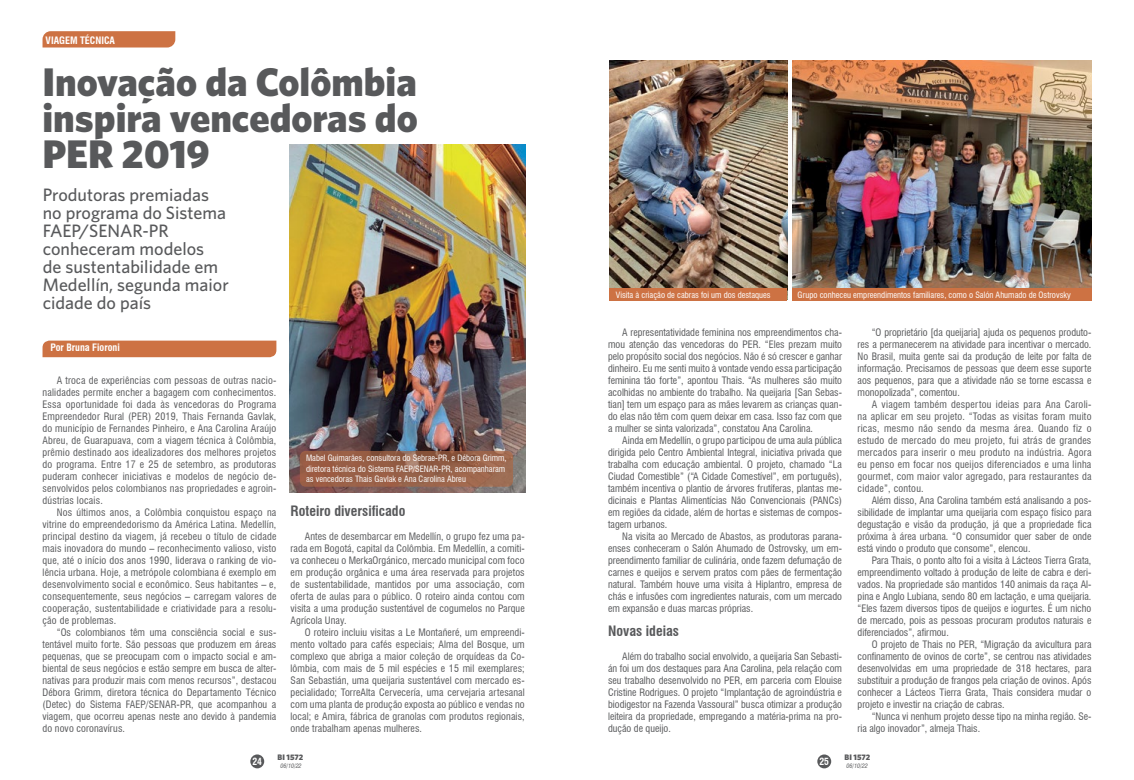
<style>
.page{position:relative;width:1134px;height:780px;background:#fff}
.page>*{position:absolute;margin:0;border:0;box-sizing:border-box;transform-origin:0 0}
.t1{font:900 40px/36px "Whitney HTF";color:#58595b;text-align:justify}
.t2{font:500 18px/18px "Whitney HTF";color:#58595b}
.t3{font:700 condensed 14px "Swiss 721 BT";color:#58595b}
.t4{font:condensed 10px/12px "Swiss 721 BT";color:#58595b;text-align:justify}
.t5{font:700 condensed 10px "Swiss 721 BT";color:#fff}
.t6{font:700 condensed 9.6px "Swiss 721 BT";color:#fff}
.t7{font:condensed 8.5px/10.2px "Swiss 721 BT";color:#fff}
.t8{font:900 8px "Whitney HTF";letter-spacing:-.005em;color:#58595b}
.t9{font:italic condensed 6px "Swiss 721 BT";color:#58595b}
</style>
<div class="page">
<svg style="left:43px;top:31px;width:132px;height:16px;background:#ce7547"></svg>
<div style="left:43px;top:340px;width:233px;height:17px;background:#cd7243"></div>
<img style="left:290px;top:144px;width:235px;height:348px">
<img style="left:792px;top:60px;width:299px;height:228px">
<img style="left:609px;top:60px;width:178px;height:228px">
<div style="left:792px;top:288px;width:299px;height:12px;background:#cd7243"></div>
<div style="left:609px;top:288px;width:178px;height:12px;background:#cd7243"></div>
<svg style="left:300px;top:451px;width:213px;height:35px;background:#986148"></svg>
<div style="left:250px;top:754px;width:14px;height:14px;background:#58595b;border-radius:50%"></div>
<div style="left:817px;top:754px;width:14px;height:14px;background:#58595b;border-radius:50%"></div>
<p class="t5" style="left:46px;top:34px;width:71px">VIAGEM TÉCNICA</p>
<h1 class="t1" style="left:43px;top:63px;width:377px">Inovação da Colômbia inspira vencedoras do PER 2019</h1>
<h2 class="t2" style="left:43px;top:185px;width:188px">Produtoras premiadas no programa do Sistema<br>FAEP/SENAR-PR conheceram modelos<br>de sustentabilidade em<br>Medellín, segunda maior cidade do país</h2>
<p class="t5" style="left:50px;top:342px;width:71px">Por Bruna Fioroni</p>
<p class="t4" style="left:43px;top:374px;width:235px;text-indent:14px">A troca de experiências com pessoas de outras nacio&shy;nalidades permite encher a bagagem com conhecimentos.<br>Essa oportunidade foi dada às vencedoras do Programa Empreendedor Rural (PER) 2019, Thais Fernanda Gavlak, do município de Fernandes Pinheiro, e Ana Carolina Araújo Abreu, de Guarapuava, com a viagem técnica à Colômbia, prêmio destinado aos idealizadores dos melhores projetos do programa. Entre 17 e 25 de setembro, as produtoras puderam conhecer iniciativas e modelos de negócio de&shy;senvolvidos pelos colombianos nas propriedades e agroin&shy;dústrias locais.</p>
<p class="t4" style="left:43px;top:506px;width:235px;text-indent:14px">Nos últimos anos, a Colômbia conquistou espaço na vitrine do empreendedorismo da América Latina. Medellín, principal destino da viagem, já recebeu o título de cidade mais inovadora do mundo – reconhecimento valioso, visto que, até o início dos anos 1990, liderava o ranking de vio&shy;lência urbana. Hoje, a metrópole colombiana é exemplo em desenvolvimento social e econômico. Seus habitantes – e, consequentemente, seus negócios – carregam valores de cooperação, sustentabilidade e criatividade para a resolu&shy;ção de problemas.</p>
<p class="t4" style="left:43px;top:626px;width:235px;text-indent:14px">“Os colombianos têm uma consciência social e sus&shy;tentável muito forte. São pessoas que produzem em áreas pequenas, que se preocupam com o impacto social e am&shy;biental de seus negócios e estão sempre em busca de alter&shy;nativas para produzir mais com menos recursos”, destacou Débora Grimm, diretora técnica do Departamento Técnico (Detec) do Sistema FAEP/SENAR-PR, que acompanhou a viagem, que ocorreu apenas neste ano devido à pandemia do novo coronavírus.</p>
<p class="t7" style="left:306px;top:453px;width:202px">Mabel Guimarães, consultora do Sebrae-PR, e Débora Grimm, diretora técnica do Sistema FAEP/SENAR-PR, acompanharam as vencedoras Thais Gavlak e Ana Carolina Abreu</p>
<h3 class="t3" style="left:291px;top:503px;width:116px">Roteiro diversificado</h3>
<p class="t4" style="left:291px;top:530px;width:236px;text-indent:14px">Antes de desembarcar em Medellín, o grupo fez uma pa&shy;rada em Bogotá, capital da Colômbia. Em Medellín, a comiti&shy;va conheceu o MerkaOrgánico, mercado municipal com foco em produção orgânica e uma área reservada para projetos de sustentabilidade, mantidos por uma associação, com oferta de aulas para o público. O roteiro ainda contou com visita a uma produção sustentável de cogumelos no Parque Agrícola Unay.</p>
<p class="t4" style="left:291px;top:626px;width:236px;text-indent:14px">O roteiro incluiu visitas a Le Montañeré, um empreendi&shy;mento voltado para cafés especiais; Alma del Bosque, um complexo que abriga a maior coleção de orquídeas da Co&shy;lômbia, com mais de 5 mil espécies e 15 mil exemplares; San Sebastián, uma queijaria sustentável com mercado es&shy;pecialidado; TorreAlta Cervecería, uma cervejaria artesanal com uma planta de produção exposta ao público e vendas no local; e Amira, fábrica de granolas com produtos regionais, onde trabalham apenas mulheres.</p>
<p class="t7" style="left:616px;top:289px;width:156px">Visita à criação de cabras foi um dos destaques</p>
<p class="t7" style="left:798px;top:289px;width:275px">Grupo conheceu empreendimentos familiares, como o Salón Ahumado de Ostrovsky</p>
<p class="t4" style="left:608px;top:326px;width:235px;text-indent:14px">A representatividade feminina nos empreendimentos cha&shy;mou atenção das vencedoras do PER. “Eles prezam muito pelo propósito social dos negócios. Não é só crescer e ganhar dinheiro. Eu me senti muito à vontade vendo essa participação feminina tão forte”, apontou Thais. “As mulheres são muito acolhidas no ambiente do trabalho. Na queijaria [San Sebas&shy;tian] tem um espaço para as mães levarem as crianças quan&shy;do elas não têm com quem deixar em casa. Isso faz com que a mulher se sinta valorizada”, constatou Ana Carolina.</p>
<p class="t4" style="left:608px;top:434px;width:235px;text-indent:14px">Ainda em Medellín, o grupo participou de uma aula pública dirigida pelo Centro Ambiental Integral, iniciativa privada que trabalha com educação ambiental. O projeto, chamado “La Ciudad Comestible” (“A Cidade Comestível”, em português), também incentiva o plantio de árvores frutíferas, plantas me&shy;dicinais e Plantas Alimentícias Não Convencionais (PANCs) em regiões da cidade, além de hortas e sistemas de compos&shy;tagem urbanos.</p>
<p class="t4" style="left:608px;top:530px;width:235px;text-indent:14px">Na visita ao Mercado de Abastos, as produtoras parana&shy;enses conheceram o Salón Ahumado de Ostrovsky, um em&shy;preendimento familiar de culinária, onde fazem defumação de carnes e queijos e servem pratos com pães de fermentação natural. Também houve uma visita à Hiplantro, empresa de chás e infusões com ingredientes naturais, com um mercado em expansão e duas marcas próprias.</p>
<h3 class="t3" style="left:608px;top:623px;width:72px">Novas ideias</h3>
<p class="t4" style="left:608px;top:650px;width:235px;text-indent:14px">Além do trabalho social envolvido, a queijaria San Sebasti&shy;án foi um dos destaques para Ana Carolina, pela relação com seu trabalho desenvolvido no PER, em parceria com Elouise Cristine Rodrigues. O projeto “Implantação de agroindústria e biodigestor na Fazenda Vassoural” busca otimizar a produção leiteira da propriedade, empregando a matéria-prima na pro&shy;dução de queijo.</p>
<p class="t4" style="left:857px;top:326px;width:235px;text-indent:14px">“O proprietário [da queijaria] ajuda os pequenos produto&shy;res a permanecerem na atividade para incentivar o mercado.<br>No Brasil, muita gente sai da produção de leite por falta de informação. Precisamos de pessoas que deem esse suporte aos pequenos, para que a atividade não se torne escassa e monopolizada”, comentou.</p>
<p class="t4" style="left:857px;top:398px;width:235px;text-indent:14px">A viagem também despertou ideias para Ana Caroli&shy;na aplicar em seu projeto. “Todas as visitas foram muito ricas, mesmo não sendo da mesma área. Quando fiz o estudo de mercado do meu projeto, fui atrás de grandes mercados para inserir o meu produto na indústria. Agora eu penso em focar nos queijos diferenciados e uma linha gourmet, com maior valor agregado, para restaurantes da cidade”, contou.</p>
<p class="t4" style="left:857px;top:494px;width:235px;text-indent:14px">Além disso, Ana Carolina também está analisando a pos&shy;sibilidade de implantar uma queijaria com espaço físico para degustação e visão da produção, já que a propriedade fica próxima à área urbana. “O consumidor quer saber de onde está vindo o produto que consome”, elencou.</p>
<p class="t4" style="left:857px;top:554px;width:235px;text-indent:14px">Para Thais, o ponto alto foi a visita à Lácteos Tierra Grata, empreendimento voltado à produção de leite de cabra e deri&shy;vados. Na propriedade são mantidos 140 animais da raça Al&shy;pina e Anglo Lubiana, sendo 80 em lactação, e uma queijaria. “Eles fazem diversos tipos de queijos e iogurtes. É um nicho de mercado, pois as pessoas procuram produtos naturais e diferenciados”, afirmou.</p>
<p class="t4" style="left:857px;top:638px;width:235px;text-indent:14px">O projeto de Thais no PER, “Migração da avicultura para confinamento de ovinos de corte”, se centrou nas atividades desenvolvidas em uma propriedade de 318 hectares, para substituir a produção de frangos pela criação de ovinos. Após conhecer a Lácteos Tierra Grata, Thais considera mudar o projeto e investir na criação de cabras.</p>
<p class="t4" style="left:857px;top:710px;width:235px;text-indent:14px">“Nunca vi nenhum projeto desse tipo na minha região. Se&shy;ria algo inovador”, almeja Thais.</p>
<p class="t8" style="left:278px;top:752px;width:27px">BI 1572</p>
<p class="t9" style="left:280px;top:762px;width:23px">06/10/22</p>
<p class="t6" style="left:252px;top:755px;width:11px">24</p>
<p class="t8" style="left:844px;top:752px;width:27px">BI 1572</p>
<p class="t9" style="left:846px;top:762px;width:23px">06/10/22</p>
<p class="t6" style="left:819px;top:755px;width:11px">25</p>
</div>
